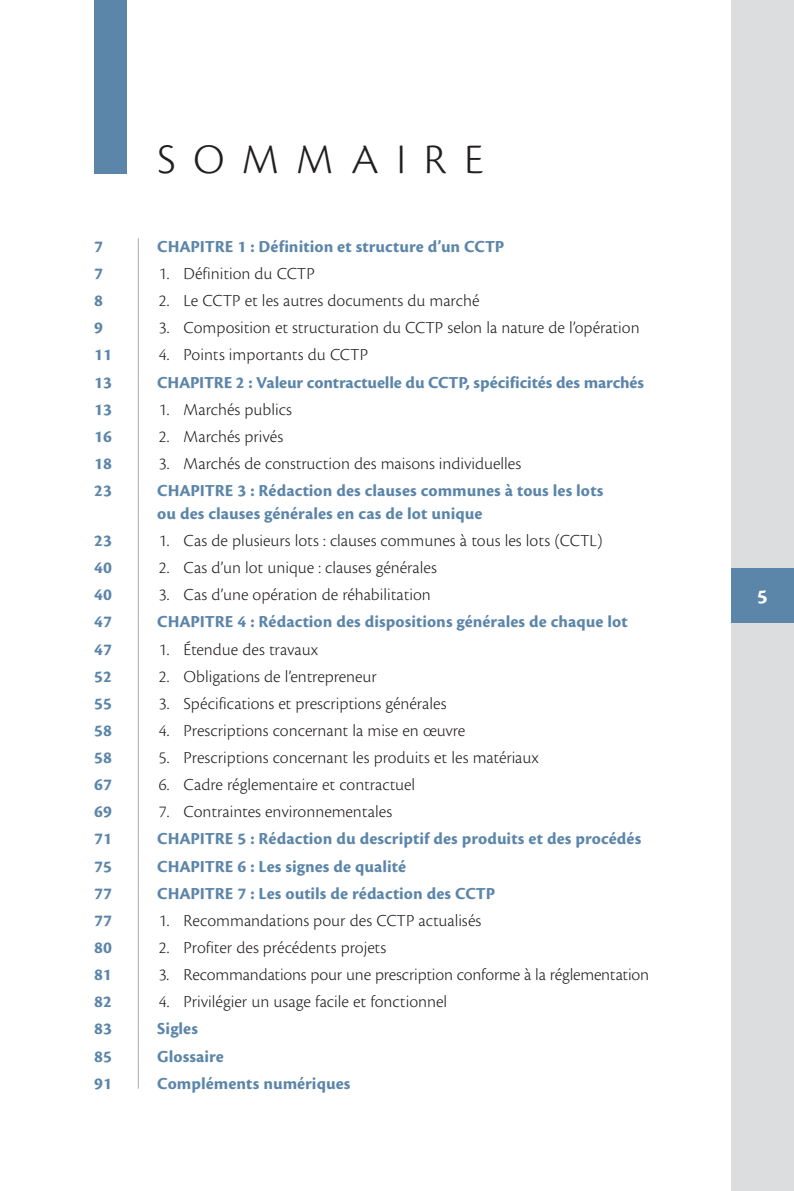
<style>
.page{position:relative;width:794px;height:1191px;background:#fff}
.page>*{position:absolute;margin:0;border:0;box-sizing:border-box;transform-origin:0 0}
.t1{font:43.75px "Cronos Pro Lt Capt";letter-spacing:.4em;color:#231f20}
.t2{font:21px "Cronos Pro Bold Capt";color:#fff}
.t3{font:17.5px "Cronos Pro Lt Capt";color:#231f20}
.SOM_1{font:17.5px/22.8px "Cronos Pro Bold Capt";color:#5b85a9}
</style>
<div class="page">
<div style="left:731px;top:0;width:63px;height:1191px;background:#dcdddf"></div>
<div style="left:731px;top:568px;width:63px;height:54px;background:#5b85a9"></div>
<hr style="left:138px;top:238px;width:1px;height:850px;background:#a8a9ad">
<div style="left:94px;top:0;width:32px;height:174px;background:#5b85a9"></div>
<p class="t1" style="left:157px;top:134px;width:328px">SOMMAIRE</p>
<p class="SOM_1" style="left:94px;top:235px;width:10px">7</p>
<p class="SOM_1" style="left:157px;top:235px;width:349px">CHAPITRE 1 : Définition et structure d’un CCTP</p>
<p class="SOM_1" style="left:94px;top:262px;width:10px">7</p>
<p class="t3" style="left:159px;top:263px;width:157px">1. Définition du CCTP</p>
<p class="SOM_1" style="left:94px;top:290px;width:10px">8</p>
<p class="t3" style="left:159px;top:291px;width:322px">2. Le CCTP et les autres documents du marché</p>
<p class="SOM_1" style="left:94px;top:317px;width:10px">9</p>
<p class="t3" style="left:159px;top:318px;width:482px">3. Composition et structuration du CCTP selon la nature de l’opération</p>
<p class="SOM_1" style="left:94px;top:344px;width:19px">11</p>
<p class="t3" style="left:159px;top:345px;width:211px">4. Points importants du CCTP</p>
<p class="SOM_1" style="left:94px;top:371px;width:19px">13</p>
<p class="SOM_1" style="left:157px;top:371px;width:488px">CHAPITRE 2 : Valeur contractuelle du CCTP, spécificités des marchés</p>
<p class="SOM_1" style="left:94px;top:398px;width:19px">13</p>
<p class="t3" style="left:159px;top:399px;width:135px">1. Marchés publics</p>
<p class="SOM_1" style="left:94px;top:425px;width:19px">16</p>
<p class="t3" style="left:159px;top:426px;width:126px">2. Marchés privés</p>
<p class="SOM_1" style="left:94px;top:452px;width:19px">18</p>
<p class="t3" style="left:159px;top:453px;width:364px">3. Marchés de construction des maisons individuelles</p>
<p class="SOM_1" style="left:94px;top:479px;width:19px">23</p>
<p class="SOM_1" style="left:157px;top:479px;width:448px">CHAPITRE 3 : Rédaction des clauses communes à tous les lots ou des clauses générales en cas de lot unique</p>
<p class="SOM_1" style="left:94px;top:529px;width:19px">23</p>
<p class="t3" style="left:159px;top:530px;width:445px">1. Cas de plusieurs lots : clauses communes à tous les lots (CCTL)</p>
<p class="SOM_1" style="left:94px;top:556px;width:19px">40</p>
<p class="t3" style="left:159px;top:557px;width:279px">2. Cas d’un lot unique : clauses générales</p>
<p class="SOM_1" style="left:94px;top:584px;width:19px">40</p>
<p class="t3" style="left:159px;top:585px;width:273px">3. Cas d’une opération de réhabilitation</p>
<p class="SOM_1" style="left:94px;top:611px;width:19px">47</p>
<p class="SOM_1" style="left:157px;top:611px;width:472px">CHAPITRE 4 : Rédaction des dispositions générales de chaque lot</p>
<p class="SOM_1" style="left:94px;top:638px;width:19px">47</p>
<p class="t3" style="left:159px;top:639px;width:161px">1. Étendue des travaux</p>
<p class="SOM_1" style="left:94px;top:665px;width:19px">52</p>
<p class="t3" style="left:159px;top:666px;width:219px">2. Obligations de l’entrepreneur</p>
<p class="SOM_1" style="left:94px;top:692px;width:19px">55</p>
<p class="t3" style="left:159px;top:693px;width:289px">3. Spécifications et prescriptions générales</p>
<p class="SOM_1" style="left:94px;top:719px;width:19px">58</p>
<p class="t3" style="left:159px;top:720px;width:308px">4. Prescriptions concernant la mise en œuvre</p>
<p class="SOM_1" style="left:94px;top:746px;width:19px">58</p>
<p class="t3" style="left:159px;top:747px;width:382px">5. Prescriptions concernant les produits et les matériaux</p>
<p class="SOM_1" style="left:94px;top:773px;width:19px">67</p>
<p class="t3" style="left:159px;top:774px;width:258px">6. Cadre réglementaire et contractuel</p>
<p class="SOM_1" style="left:94px;top:801px;width:19px">69</p>
<p class="t3" style="left:159px;top:802px;width:235px">7. Contraintes environnementales</p>
<p class="SOM_1" style="left:94px;top:828px;width:19px">71</p>
<p class="SOM_1" style="left:157px;top:828px;width:485px">CHAPITRE 5 : Rédaction du descriptif des produits et des procédés</p>
<p class="SOM_1" style="left:94px;top:855px;width:19px">75</p>
<p class="SOM_1" style="left:157px;top:855px;width:250px">CHAPITRE 6 : Les signes de qualité</p>
<p class="SOM_1" style="left:94px;top:882px;width:19px">77</p>
<p class="SOM_1" style="left:157px;top:882px;width:339px">CHAPITRE 7 : Les outils de rédaction des CCTP</p>
<p class="SOM_1" style="left:94px;top:909px;width:19px">77</p>
<p class="t3" style="left:159px;top:910px;width:324px">1. Recommandations pour des CCTP actualisés</p>
<p class="SOM_1" style="left:94px;top:936px;width:19px">80</p>
<p class="t3" style="left:159px;top:937px;width:229px">2. Profiter des précédents projets</p>
<p class="SOM_1" style="left:94px;top:963px;width:19px">81</p>
<p class="t3" style="left:159px;top:964px;width:492px">3. Recommandations pour une prescription conforme à la réglementation</p>
<p class="SOM_1" style="left:94px;top:990px;width:19px">82</p>
<p class="t3" style="left:159px;top:991px;width:290px">4. Privilégier un usage facile et fonctionnel</p>
<p class="SOM_1" style="left:94px;top:1018px;width:19px">83</p>
<p class="SOM_1" style="left:157px;top:1018px;width:42px">Sigles</p>
<p class="SOM_1" style="left:94px;top:1045px;width:19px">85</p>
<p class="SOM_1" style="left:157px;top:1045px;width:68px">Glossaire</p>
<p class="SOM_1" style="left:94px;top:1072px;width:19px">91</p>
<p class="SOM_1" style="left:157px;top:1072px;width:195px">Compléments numériques</p>
<p class="t2" style="left:757px;top:585px;width:12px">5</p>
</div>
